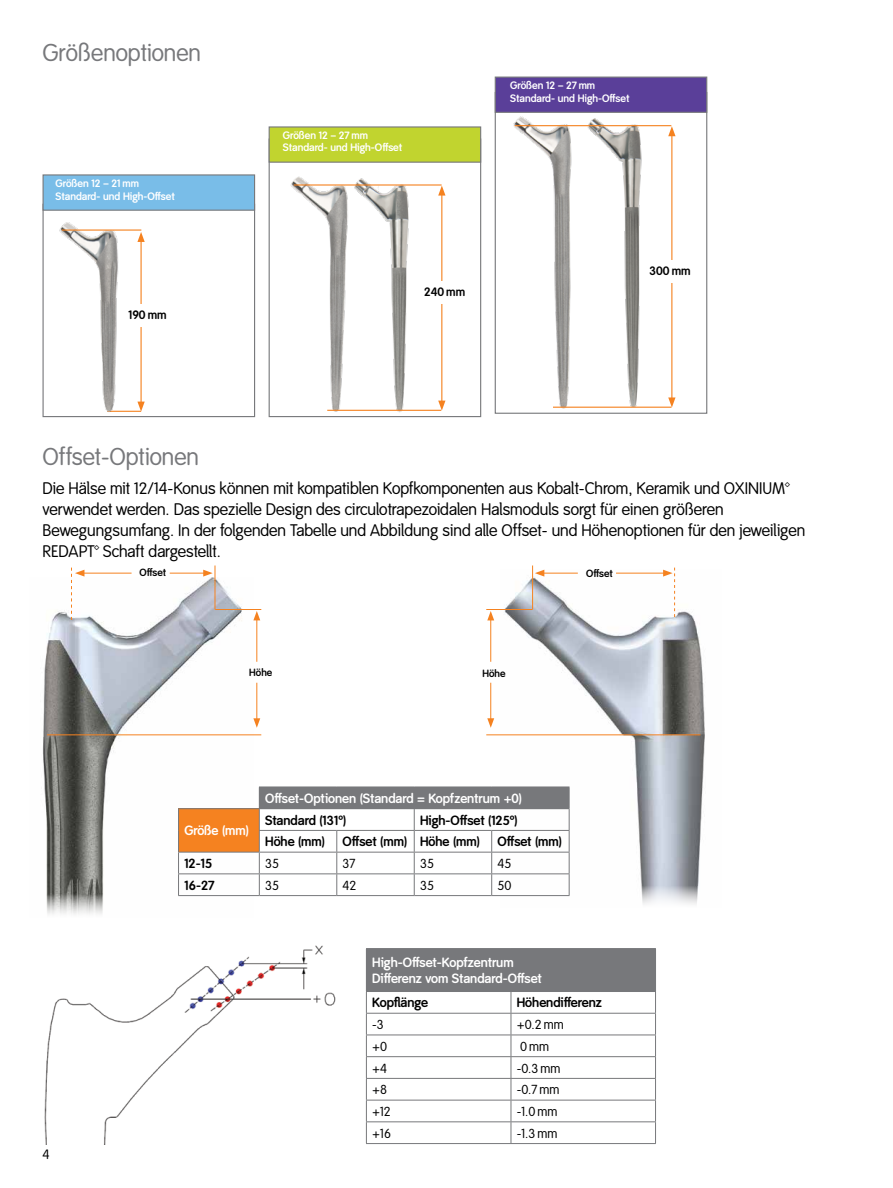
<style>
.page{position:relative;width:893px;height:1188px;background:#fff}
.page>*{position:absolute;margin:0;border:0;box-sizing:border-box;transform-origin:0 0}
.t1{font:24px "Smith&Nephew";color:#77787b}
.t2{font:16.5px/21px "Smith&Nephew";color:#000}
.t3{font:13.5px "Smith&Nephew";color:#000}
.t4{font:700 13.05px "Smith&Nephew";color:#000}
.t5{font:700 13.05px/16px "Smith&Nephew";color:#fff}
.t6{font:13.05px "Smith&Nephew";color:#000}
.t7{font:700 12px "Smith&Nephew";color:#000}
.t8{font:700 10.5px/12.6px "Smith&Nephew";color:#fff}
.t9{font:700 10.2px "Smith&Nephew";color:#000}
</style>
<div class="page">
<img style="left:43px;top:577px;width:210px;height:337px">
<hr style="left:215px;top:566px;width:1px;height:44px;background:#f58220">
<hr style="left:215px;top:609px;width:46px;height:1px;background:#f58220">
<hr style="left:47px;top:734px;width:214px;height:1px;background:#f58220">
<hr style="left:82px;top:573px;width:50px;height:1px;background:#f58220">
<svg style="left:71px;top:568px;width:13px;height:52px"></svg>
<hr style="left:170px;top:573px;width:36px;height:1px;background:#f58220">
<svg style="left:203px;top:570px;width:10px;height:7px"></svg>
<hr style="left:256px;top:618px;width:1px;height:44px;background:#f58220">
<svg style="left:253px;top:611px;width:7px;height:9px"></svg>
<hr style="left:256px;top:683px;width:1px;height:38px;background:#f58220">
<svg style="left:253px;top:718px;width:7px;height:10px"></svg>
<img style="left:500px;top:570px;width:205px;height:334px">
<hr style="left:532px;top:566px;width:1px;height:44px;background:#f58220">
<hr style="left:486px;top:609px;width:46px;height:1px;background:#f58220">
<hr style="left:486px;top:734px;width:214px;height:1px;background:#f58220">
<hr style="left:616px;top:573px;width:49px;height:1px;background:#f58220">
<svg style="left:663px;top:568px;width:12px;height:49px"></svg>
<hr style="left:542px;top:573px;width:36px;height:1px;background:#f58220">
<svg style="left:535px;top:570px;width:9px;height:7px"></svg>
<hr style="left:490px;top:618px;width:1px;height:44px;background:#f58220">
<svg style="left:487px;top:611px;width:7px;height:9px"></svg>
<hr style="left:490px;top:683px;width:1px;height:38px;background:#f58220">
<svg style="left:487px;top:718px;width:7px;height:10px"></svg>
<div style="left:259px;top:787px;width:310px;height:22px;background:#77787b"></div>
<div style="left:179px;top:809px;width:80px;height:43px;background:#f58220"></div>
<hr style="left:259px;top:830px;width:78px;height:1px;background:#77787b">
<hr style="left:337px;top:830px;width:77px;height:1px;background:#77787b">
<hr style="left:414px;top:830px;width:78px;height:1px;background:#77787b">
<hr style="left:492px;top:830px;width:77px;height:1px;background:#77787b">
<hr style="left:178px;top:852px;width:81px;height:1px;background:#77787b">
<hr style="left:259px;top:852px;width:78px;height:1px;background:#77787b">
<hr style="left:337px;top:852px;width:77px;height:1px;background:#77787b">
<hr style="left:414px;top:852px;width:78px;height:1px;background:#77787b">
<hr style="left:492px;top:852px;width:77px;height:1px;background:#77787b">
<hr style="left:178px;top:874px;width:81px;height:1px;background:#77787b">
<svg style="left:178px;top:809px;width:1px;height:86px"></svg>
<hr style="left:259px;top:874px;width:78px;height:1px;background:#77787b">
<hr style="left:337px;top:874px;width:77px;height:1px;background:#77787b">
<svg style="left:336px;top:831px;width:1px;height:64px"></svg>
<hr style="left:414px;top:874px;width:78px;height:1px;background:#77787b">
<svg style="left:414px;top:809px;width:1px;height:86px"></svg>
<hr style="left:492px;top:874px;width:77px;height:1px;background:#77787b">
<svg style="left:491px;top:831px;width:1px;height:64px"></svg>
<svg style="left:569px;top:787px;width:1px;height:108px"></svg>
<hr style="left:178px;top:895px;width:81px;height:1px;background:#77787b">
<hr style="left:259px;top:895px;width:78px;height:1px;background:#77787b">
<hr style="left:337px;top:895px;width:77px;height:1px;background:#77787b">
<hr style="left:414px;top:895px;width:78px;height:1px;background:#77787b">
<hr style="left:492px;top:895px;width:77px;height:1px;background:#77787b">
<svg style="left:259px;top:809px;width:1px;height:86px"></svg>
<hr style="left:178px;top:808px;width:81px;height:1px;background:#77787b">
<img style="left:44px;top:945px;width:292px;height:199px">
<div style="left:366px;top:949px;width:289px;height:43px;background:#77787b"></div>
<hr style="left:366px;top:948px;width:145px;height:1px;background:#77787b">
<hr style="left:511px;top:948px;width:145px;height:1px;background:#77787b">
<hr style="left:655px;top:949px;width:1px;height:42px;background:#77787b">
<hr style="left:511px;top:991px;width:145px;height:1px;background:#77787b">
<hr style="left:366px;top:1013px;width:145px;height:1px;background:#77787b">
<hr style="left:511px;top:1013px;width:145px;height:1px;background:#77787b">
<hr style="left:366px;top:1035px;width:145px;height:1px;background:#77787b">
<hr style="left:511px;top:1035px;width:145px;height:1px;background:#77787b">
<hr style="left:366px;top:1056px;width:145px;height:1px;background:#77787b">
<hr style="left:511px;top:1056px;width:145px;height:1px;background:#77787b">
<hr style="left:366px;top:1078px;width:145px;height:1px;background:#77787b">
<hr style="left:511px;top:1078px;width:145px;height:1px;background:#77787b">
<hr style="left:366px;top:1100px;width:145px;height:1px;background:#77787b">
<hr style="left:511px;top:1100px;width:145px;height:1px;background:#77787b">
<hr style="left:366px;top:1121px;width:145px;height:1px;background:#77787b">
<svg style="left:366px;top:992px;width:1px;height:151px"></svg>
<hr style="left:511px;top:1121px;width:145px;height:1px;background:#77787b">
<svg style="left:511px;top:992px;width:1px;height:151px"></svg>
<svg style="left:655px;top:992px;width:1px;height:151px"></svg>
<hr style="left:366px;top:1143px;width:145px;height:1px;background:#77787b">
<hr style="left:511px;top:1143px;width:145px;height:1px;background:#77787b">
<div style="left:43px;top:204px;width:212px;height:213px;border:1px solid #77787b"></div>
<div style="left:43px;top:174px;width:212px;height:37px;background:#79bde8;border:1px solid #77787b"></div>
<hr style="left:141px;top:240px;width:1px;height:164px;background:#f58220">
<svg style="left:137px;top:232px;width:8px;height:10px"></svg>
<svg style="left:137px;top:402px;width:8px;height:10px"></svg>
<hr style="left:107px;top:411px;width:34px;height:1px;background:#f58220">
<div style="left:131px;top:304px;width:40px;height:23px;background:#fff"></div>
<img style="left:59px;top:222px;width:68px;height:190px">
<hr style="left:62px;top:229px;width:79px;height:2px;background:#f58220">
<img style="left:378px;top:186px;width:46px;height:226px">
<img style="left:290px;top:176px;width:88px;height:236px">
<div style="left:269px;top:139px;width:212px;height:278px;border:1px solid #77787b"></div>
<div style="left:269px;top:126px;width:212px;height:37px;background:#c1d42f;border:1px solid #77787b"></div>
<hr style="left:441px;top:193px;width:1px;height:210px;background:#f58220">
<svg style="left:438px;top:186px;width:7px;height:10px"></svg>
<svg style="left:438px;top:401px;width:7px;height:10px"></svg>
<div style="left:424px;top:281px;width:43px;height:23px;background:#fff"></div>
<hr style="left:294px;top:184px;width:148px;height:2px;background:#f58220">
<hr style="left:327px;top:410px;width:114px;height:1px;background:#f58220">
<img style="left:582px;top:118px;width:94px;height:290px">
<img style="left:513px;top:116px;width:69px;height:293px">
<div style="left:495px;top:92px;width:212px;height:322px;border:1px solid #77787b"></div>
<div style="left:495px;top:77px;width:212px;height:36px;background:#5a3f99;border:1px solid #77787b"></div>
<hr style="left:553px;top:407px;width:118px;height:1px;background:#f58220">
<hr style="left:515px;top:125px;width:156px;height:1px;background:#f58220">
<hr style="left:671px;top:134px;width:1px;height:266px;background:#f58220">
<svg style="left:668px;top:126px;width:7px;height:10px"></svg>
<svg style="left:668px;top:397px;width:7px;height:10px"></svg>
<div style="left:648px;top:260px;width:44px;height:23px;background:#fff"></div>
<h1 class="t1" style="left:43px;top:39px;width:160px">Größenoptionen</h1>
<p class="t8" style="left:56px;top:178px;width:121px">Größen 12 – 21 mm<br>Standard- und High-Offset</p>
<p class="t7" style="left:128px;top:307px;width:40px">190 mm</p>
<p class="t8" style="left:283px;top:129px;width:121px">Größen 12 – 27 mm<br>Standard- und High-Offset</p>
<p class="t7" style="left:424px;top:284px;width:42px">240 mm</p>
<p class="t8" style="left:510px;top:79px;width:121px">Größen 12 – 27 mm<br>Standard- und High-Offset</p>
<p class="t7" style="left:650px;top:263px;width:42px">300 mm</p>
<h1 class="t1" style="left:43px;top:443px;width:158px">Offset-Optionen</h1>
<p class="t2" style="left:43px;top:479px;width:764px">Die Hälse mit 12/14-Konus können mit kompatiblen Kopfkomponenten aus Kobalt-Chrom, Keramik und OXINIUM™ verwendet werden. Das spezielle Design des circulotrapezoidalen Halsmoduls sorgt für einen größeren Bewegungsumfang. In der folgenden Tabelle und Abbildung sind alle Offset- und Höhenoptionen für den jeweiligen REDAPT™ Schaft dargestellt.</p>
<p class="t3" style="left:43px;top:1146px;width:9px">4</p>
<p class="t9" style="left:140px;top:566px;width:28px">Offset</p>
<p class="t9" style="left:249px;top:666px;width:24px">Höhe</p>
<p class="t9" style="left:482px;top:667px;width:24px">Höhe</p>
<p class="t9" style="left:586px;top:567px;width:28px">Offset</p>
<p class="t5" style="left:184px;top:823px;width:66px">Größe (mm)</p>
<p class="t5" style="left:265px;top:790px;width:258px">Offset-Optionen (Standard = Kopfzentrum +0)</p>
<p class="t4" style="left:265px;top:812px;width:83px">Standard (131º)</p>
<p class="t4" style="left:420px;top:812px;width:99px">High-Offset (125º)</p>
<p class="t4" style="left:265px;top:834px;width:61px">Höhe (mm)</p>
<p class="t4" style="left:343px;top:834px;width:139px">Offset (mm) Höhe (mm)</p>
<p class="t4" style="left:498px;top:834px;width:66px">Offset (mm)</p>
<p class="t4" style="left:184px;top:855px;width:29px">12-15</p>
<p class="t6" style="left:265px;top:856px;width:15px">35</p>
<p class="t6" style="left:343px;top:856px;width:14px">37</p>
<p class="t6" style="left:420px;top:856px;width:15px">35</p>
<p class="t6" style="left:498px;top:856px;width:15px">45</p>
<p class="t4" style="left:184px;top:877px;width:32px">16-27</p>
<p class="t6" style="left:265px;top:878px;width:15px">35</p>
<p class="t6" style="left:343px;top:878px;width:15px">42</p>
<p class="t6" style="left:420px;top:878px;width:15px">35</p>
<p class="t6" style="left:498px;top:878px;width:16px">50</p>
<p class="t5" style="left:372px;top:955px;width:171px">High-Offset-Kopfzentrum<br>Differenz vom Standard-Offset</p>
<p class="t4" style="left:372px;top:995px;width:57px">Kopflänge</p>
<p class="t4" style="left:517px;top:995px;width:87px">Höhendifferenz</p>
<p class="t6" style="left:372px;top:1017px;width:13px">-3</p>
<p class="t6" style="left:517px;top:1017px;width:49px">+0.2 mm</p>
<p class="t6" style="left:372px;top:1039px;width:17px">+0</p>
<p class="t6" style="left:520px;top:1039px;width:31px">0mm</p>
<p class="t6" style="left:372px;top:1061px;width:16px">+4</p>
<p class="t6" style="left:517px;top:1061px;width:45px">-0.3 mm</p>
<p class="t6" style="left:372px;top:1082px;width:16px">+8</p>
<p class="t6" style="left:517px;top:1082px;width:44px">-0.7 mm</p>
<p class="t6" style="left:372px;top:1104px;width:20px">+12</p>
<p class="t6" style="left:517px;top:1104px;width:42px">-1.0 mm</p>
<p class="t6" style="left:372px;top:1126px;width:20px">+16</p>
<p class="t6" style="left:517px;top:1126px;width:42px">-1.3 mm</p>
</div>
